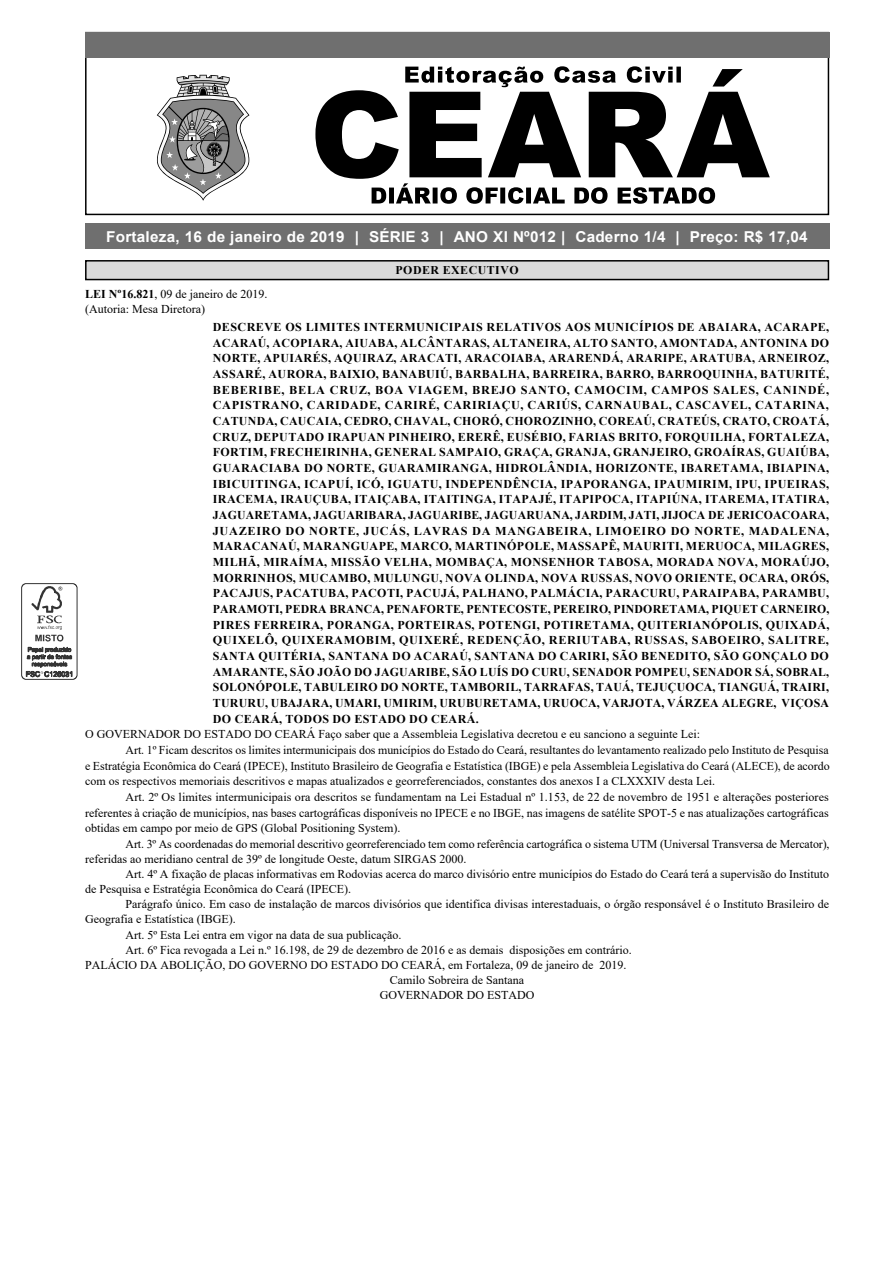
<style>
.page{position:relative;width:893px;height:1263px;background:#fff}
.page>*{position:absolute;margin:0;border:0;box-sizing:border-box;transform-origin:0 0}
.t1{font:700 15px "Arial";letter-spacing:.015em;color:#fff}
.t2{font:700 12px/15.6px "Times New Roman";letter-spacing:.03em;color:#000;text-align:justify}
.t3{font:12px/15.6px "Times New Roman";color:#000}
.t4{font:700 11.85px "Times New Roman";letter-spacing:.045em;color:#000}
.s1{font-weight:700}
</style>
<div class="page">
<svg style="left:157px;top:75px;width:92px;height:126px"></svg>
<svg style="left:315px;top:69px;width:455px;height:110px"></svg>
<svg style="left:405px;top:66px;width:276px;height:21px"></svg>
<svg style="left:372px;top:183px;width:343px;height:21px"></svg>
<div style="left:85px;top:32px;width:744px;height:183px;border:2px solid #000"></div>
<div style="left:85px;top:32px;width:744px;height:25px;background:#6f6f6f"></div>
<div style="left:85px;top:224px;width:744px;height:25px;background:#6f6f6f"></div>
<svg style="left:21px;top:583px;width:56px;height:97px"></svg>
<div style="left:86px;top:261px;width:742px;height:19px;background:#dadada"></div>
<div style="left:85px;top:260px;width:744px;height:20px;border:2px solid #000"></div>
<p class="t1" style="left:106px;top:226px;width:703px">Fortaleza, 16 de janeiro de 2019 | SÉRIE 3 | ANO XI Nº012 | Caderno 1/4 | Preço: R$ 17,04</p>
<p class="t4" style="left:395px;top:262px;width:125px">PODER EXECUTIVO</p>
<p class="t3" style="left:85px;top:285px;width:184px"><span class="s1">LEI Nº16.821</span>, 09 de janeiro de 2019. (Autoria: Mesa Diretora)</p>
<p class="t2" style="left:213px;top:319px;width:618px">DESCREVE OS LIMITES INTERMUNICIPAIS RELATIVOS AOS MUNICÍPIOS DE ABAIARA, ACARAPE, ACARAÚ, ACOPIARA, AIUABA, ALCÂNTARAS, ALTANEIRA, ALTO SANTO, AMONTADA, ANTONINA DO NORTE, APUIARÉS, AQUIRAZ, ARACATI, ARACOIABA, ARARENDÁ, ARARIPE, ARATUBA, ARNEIROZ, ASSARÉ, AURORA, BAIXIO, BANABUIÚ, BARBALHA, BARREIRA, BARRO, BARROQUINHA, BATURITÉ, BEBERIBE, BELA CRUZ, BOA VIAGEM, BREJO SANTO, CAMOCIM, CAMPOS SALES, CANINDÉ, CAPISTRANO, CARIDADE, CARIRÉ, CARIRIAÇU, CARIÚS, CARNAUBAL, CASCAVEL, CATARINA, CATUNDA, CAUCAIA, CEDRO, CHAVAL, CHORÓ, CHOROZINHO, COREAÚ, CRATEÚS, CRATO, CROATÁ, CRUZ, DEPUTADO IRAPUAN PINHEIRO, ERERÊ, EUSÉBIO, FARIAS BRITO, FORQUILHA, FORTALEZA, FORTIM, FRECHEIRINHA, GENERAL SAMPAIO, GRAÇA, GRANJA, GRANJEIRO, GROAÍRAS, GUAIÚBA, GUARACIABA DO NORTE, GUARAMIRANGA, HIDROLÂNDIA, HORIZONTE, IBARETAMA, IBIAPINA, IBICUITINGA, ICAPUÍ, ICÓ, IGUATU, INDEPENDÊNCIA, IPAPORANGA, IPAUMIRIM, IPU, IPUEIRAS, IRACEMA, IRAUÇUBA, ITAIÇABA, ITAITINGA, ITAPAJÉ, ITAPIPOCA, ITAPIÚNA, ITAREMA, ITATIRA, JAGUARETAMA, JAGUARIBARA, JAGUARIBE, JAGUARUANA, JARDIM, JATI, JIJOCA DE JERICOACOARA, JUAZEIRO DO NORTE, JUCÁS, LAVRAS DA MANGABEIRA, LIMOEIRO DO NORTE, MADALENA, MARACANAÚ, MARANGUAPE, MARCO, MARTINÓPOLE, MASSAPÊ, MAURITI, MERUOCA, MILAGRES, MILHÃ, MIRAÍMA, MISSÃO VELHA, MOMBAÇA, MONSENHOR TABOSA, MORADA NOVA, MORAÚJO, MORRINHOS, MUCAMBO, MULUNGU, NOVA OLINDA, NOVA RUSSAS, NOVO ORIENTE, OCARA, ORÓS, PACAJUS, PACATUBA, PACOTI, PACUJÁ, PALHANO, PALMÁCIA, PARACURU, PARAIPABA, PARAMBU, PARAMOTI, PEDRA BRANCA, PENAFORTE, PENTECOSTE, PEREIRO, PINDORETAMA, PIQUET CARNEIRO, PIRES FERREIRA, PORANGA, PORTEIRAS, POTENGI, POTIRETAMA, QUITERIANÓPOLIS, QUIXADÁ, QUIXELÔ, QUIXERAMOBIM, QUIXERÉ, REDENÇÃO, RERIUTABA, RUSSAS, SABOEIRO, SALITRE, SANTA QUITÉRIA, SANTANA DO ACARAÚ, SANTANA DO CARIRI, SÃO BENEDITO, SÃO GONÇALO DO AMARANTE, SÃO JOÃO DO JAGUARIBE, SÃO LUÍS DO CURU, SENADOR POMPEU, SENADOR SÁ, SOBRAL, SOLONÓPOLE, TABULEIRO DO NORTE, TAMBORIL, TARRAFAS, TAUÁ, TEJUÇUOCA, TIANGUÁ, TRAIRI, TURURU, UBAJARA, UMARI, UMIRIM, URUBURETAMA, URUOCA, VARJOTA, VÁRZEA ALEGRE, VIÇOSA DO CEARÁ, TODOS DO ESTADO DO CEARÁ.</p>
<p class="t3" style="left:85px;top:726px;width:617px">O GOVERNADOR DO ESTADO DO CEARÁ Faço saber que a Assembleia Legislativa decretou e eu sanciono a seguinte Lei:</p>
<p class="t3" style="left:126px;top:742px;width:705px">Art. 1º Ficam descritos os limites intermunicipais dos municípios do Estado do Ceará, resultantes do levantamento realizado pelo Instituto de Pesquisa</p>
<p class="t3" style="left:85px;top:757px;width:746px">e Estratégia Econômica do Ceará (IPECE), Instituto Brasileiro de Geografia e Estatística (IBGE) e pela Assembleia Legislativa do Ceará (ALECE), de acordo</p>
<p class="t3" style="left:85px;top:773px;width:632px">com os respectivos memoriais descritivos e mapas atualizados e georreferenciados, constantes dos anexos I a CLXXXIV desta Lei.</p>
<p class="t3" style="left:126px;top:789px;width:705px">Art. 2º Os limites intermunicipais ora descritos se fundamentam na Lei Estadual nº 1.153, de 22 de novembro de 1951 e alterações posteriores</p>
<p class="t3" style="left:85px;top:804px;width:745px">referentes à criação de municípios, nas bases cartográficas disponíveis no IPECE e no IBGE, nas imagens de satélite SPOT-5 e nas atualizações cartográficas</p>
<p class="t3" style="left:85px;top:820px;width:317px">obtidas em campo por meio de GPS (Global Positioning System).</p>
<p class="t3" style="left:126px;top:836px;width:706px">Art. 3º As coordenadas do memorial descritivo georreferenciado tem como referência cartográfica o sistema UTM (Universal Transversa de Mercator),</p>
<p class="t3" style="left:85px;top:851px;width:383px">referidas ao meridiano central de 39º de longitude Oeste, datum SIRGAS 2000.</p>
<p class="t3" style="left:126px;top:866px;width:705px">Art. 4º A fixação de placas informativas em Rodovias acerca do marco divisório entre municípios do Estado do Ceará terá a supervisão do Instituto</p>
<p class="t3" style="left:85px;top:881px;width:267px">de Pesquisa e Estratégia Econômica do Ceará (IPECE).</p>
<p class="t3" style="left:126px;top:896px;width:705px">Parágrafo único. Em caso de instalação de marcos divisórios que identifica divisas interestaduais, o órgão responsável é o Instituto Brasileiro de</p>
<p class="t3" style="left:85px;top:911px;width:152px">Geografia e Estatística (IBGE).</p>
<p class="t3" style="left:126px;top:926px;width:277px">Art. 5º Esta Lei entra em vigor na data de sua publicação.</p>
<p class="t3" style="left:126px;top:941px;width:508px">Art. 6º Fica revogada a Lei n.º 16.198, de 29 de dezembro de 2016 e as demais disposições em contrário.</p>
<p class="t3" style="left:85px;top:956px;width:543px">PALÁCIO DA ABOLIÇÃO, DO GOVERNO DO ESTADO DO CEARÁ, em Fortaleza, 09 de janeiro de 2019.</p>
<p class="t3" style="left:390px;top:971px;width:136px">Camilo Sobreira de Santana</p>
<p class="t3" style="left:380px;top:986px;width:156px">GOVERNADOR DO ESTADO</p>
</div>
